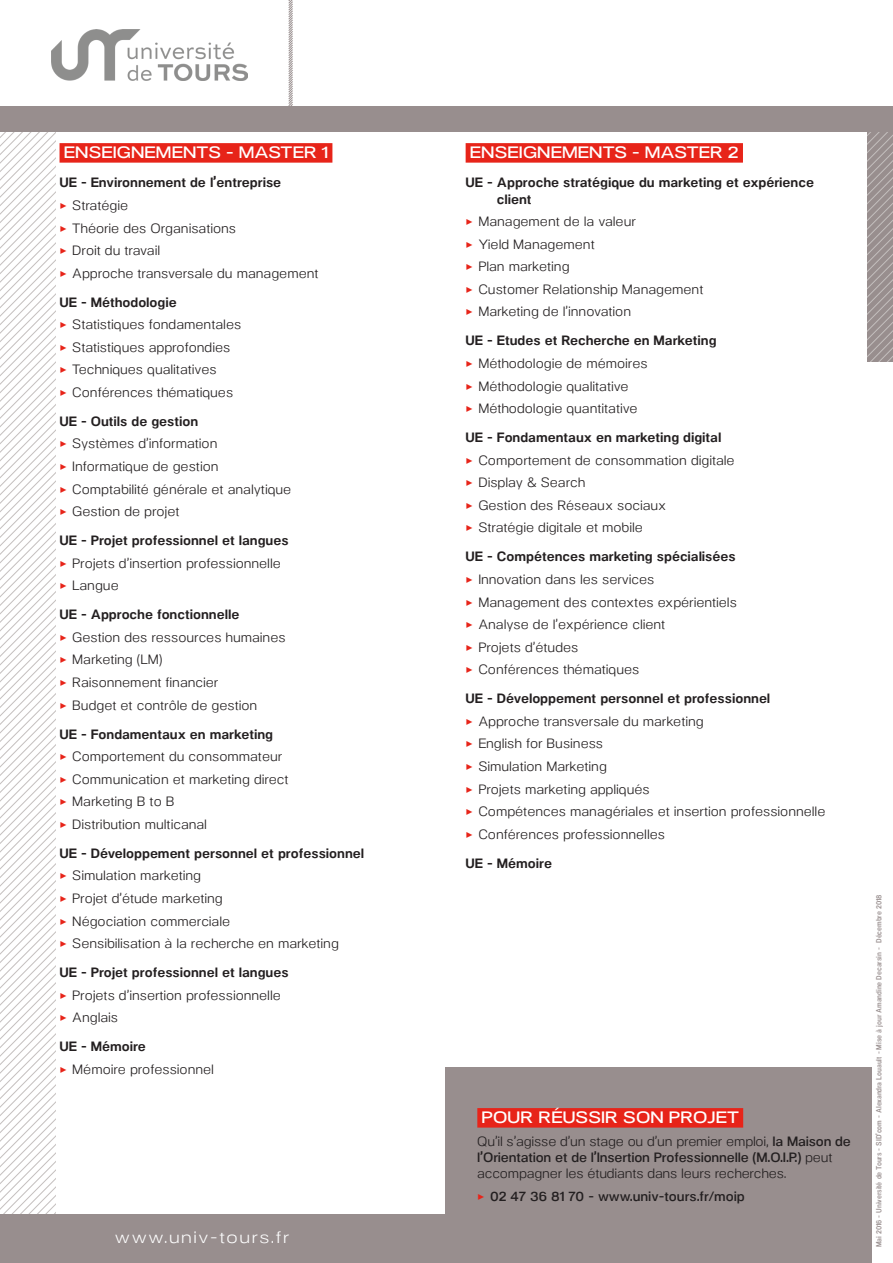
<style>
.page{position:relative;width:893px;height:1263px;background:#fff}
.page>*{position:absolute;margin:0;border:0;box-sizing:border-box;transform-origin:0 0}
.DEG_stabilo{font:600 16.5px "Neo Gram Extended";letter-spacing:.01em;color:#fff}
.t1{font:16.5px "Neo Gram Extended";letter-spacing:.1em;color:#fff}
.t2{font:13.5px/16.2px "Neo Gram";color:#231f20}
.Parag_sdt{font:700 13.5px/16.2px "Neo Gram";color:#231f20}
.t3{font:600 13.5px "Neo Gram";color:#231f20}
.t4{font:600 7.5px "Neo Gram Condensed";letter-spacing:-.01em;color:#988e8e}
.s1{color:#e72419}
.s2{font-weight:600}
</style>
<div class="page">
<svg style="left:0;top:132px;width:55px;height:1082px"></svg>
<svg style="left:288px;top:0;width:5px;height:106px"></svg>
<svg style="left:867px;top:132px;width:26px;height:229px;background:#9f9695"></svg>
<div style="left:0;top:1214px;width:446px;height:49px;background:#988e8e"></div>
<div style="left:445px;top:1067px;width:427px;height:196px;background:#988e8e"></div>
<div style="left:0;top:106px;width:893px;height:26px;background:#988e8e"></div>
<img style="left:51px;top:30px;width:196px;height:51px">
<div style="left:477px;top:1108px;width:266px;height:19px;background:#e72419"></div>
<div style="left:60px;top:143px;width:272px;height:20px;background:#e72419"></div>
<div style="left:466px;top:143px;width:277px;height:20px;background:#e72419"></div>
<p class="DEG_stabilo" style="left:64px;top:141px;width:266px">ENSEIGNEMENTS - MASTER 1</p>
<p class="Parag_sdt" style="left:60px;top:174px;width:223px">UE - Environnement de l’entreprise</p>
<p class="t2" style="left:60px;top:196px;width:70px"><span class="s1">✓</span> Stratégie</p>
<p class="t2" style="left:60px;top:219px;width:178px"><span class="s1">✓</span> Théorie des Organisations</p>
<p class="t2" style="left:60px;top:241px;width:102px"><span class="s1">✓</span> Droit du travail</p>
<p class="t2" style="left:60px;top:264px;width:261px"><span class="s1">✓</span> Approche transversale du management</p>
<p class="Parag_sdt" style="left:60px;top:293px;width:119px">UE - Méthodologie</p>
<p class="t2" style="left:60px;top:315px;width:183px"><span class="s1">✓</span> Statistiques fondamentales</p>
<p class="t2" style="left:60px;top:338px;width:172px"><span class="s1">✓</span> Statistiques approfondies</p>
<p class="t2" style="left:60px;top:361px;width:159px"><span class="s1">✓</span> Techniques qualitatives</p>
<p class="t2" style="left:60px;top:383px;width:175px"><span class="s1">✓</span> Conférences thématiques</p>
<p class="Parag_sdt" style="left:60px;top:412px;width:140px">UE - Outils de gestion</p>
<p class="t2" style="left:60px;top:435px;width:159px"><span class="s1">✓</span> Systèmes d’information</p>
<p class="t2" style="left:60px;top:457px;width:160px"><span class="s1">✓</span> Informatique de gestion</p>
<p class="t2" style="left:60px;top:480px;width:233px"><span class="s1">✓</span> Comptabilité générale et analytique</p>
<p class="t2" style="left:60px;top:502px;width:121px"><span class="s1">✓</span> Gestion de projet</p>
<p class="Parag_sdt" style="left:60px;top:531px;width:231px">UE - Projet professionnel et langues</p>
<p class="t2" style="left:60px;top:554px;width:223px"><span class="s1">✓</span> Projets d’insertion professionnelle</p>
<p class="t2" style="left:60px;top:577px;width:61px"><span class="s1">✓</span> Langue</p>
<p class="Parag_sdt" style="left:60px;top:606px;width:181px">UE - Approche fonctionnelle</p>
<p class="t2" style="left:60px;top:628px;width:228px"><span class="s1">✓</span> Gestion des ressources humaines</p>
<p class="t2" style="left:60px;top:651px;width:104px"><span class="s1">✓</span> Marketing (LM)</p>
<p class="t2" style="left:60px;top:673px;width:160px"><span class="s1">✓</span> Raisonnement financier</p>
<p class="t2" style="left:60px;top:696px;width:199px"><span class="s1">✓</span> Budget et contrôle de gestion</p>
<p class="Parag_sdt" style="left:60px;top:725px;width:215px">UE - Fondamentaux en marketing</p>
<p class="t2" style="left:60px;top:747px;width:224px"><span class="s1">✓</span> Comportement du consommateur</p>
<p class="t2" style="left:60px;top:770px;width:231px"><span class="s1">✓</span> Communication et marketing direct</p>
<p class="t2" style="left:60px;top:793px;width:116px"><span class="s1">✓</span> Marketing B to B</p>
<p class="t2" style="left:60px;top:815px;width:149px"><span class="s1">✓</span> Distribution multicanal</p>
<p class="Parag_sdt" style="left:60px;top:844px;width:306px">UE - Développement personnel et professionnel</p>
<p class="t2" style="left:60px;top:867px;width:143px"><span class="s1">✓</span> Simulation marketing</p>
<p class="t2" style="left:60px;top:889px;width:165px"><span class="s1">✓</span> Projet d’étude marketing</p>
<p class="t2" style="left:60px;top:912px;width:172px"><span class="s1">✓</span> Négociation commerciale</p>
<p class="t2" style="left:60px;top:934px;width:281px"><span class="s1">✓</span> Sensibilisation à la recherche en marketing</p>
<p class="Parag_sdt" style="left:60px;top:963px;width:231px">UE - Projet professionnel et langues</p>
<p class="t2" style="left:60px;top:986px;width:223px"><span class="s1">✓</span> Projets d’insertion professionnelle</p>
<p class="t2" style="left:60px;top:1008px;width:60px"><span class="s1">✓</span> Anglais</p>
<p class="Parag_sdt" style="left:60px;top:1037px;width:88px">UE - Mémoire</p>
<p class="t2" style="left:60px;top:1060px;width:156px"><span class="s1">✓</span> Mémoire professionnel</p>
<p class="t1" style="left:115px;top:1225px;width:175px">www.univ-tours.fr</p>
<p class="DEG_stabilo" style="left:470px;top:141px;width:270px">ENSEIGNEMENTS - MASTER 2</p>
<p class="Parag_sdt" style="left:497px;top:174px;width:319px;text-indent:-31px">UE - Approche stratégique du marketing et expérience client</p>
<p class="t2" style="left:466px;top:212px;width:172px"><span class="s1">✓</span> Management de la valeur</p>
<p class="t2" style="left:466px;top:235px;width:131px"><span class="s1">✓</span> Yield Management</p>
<p class="t2" style="left:466px;top:258px;width:105px"><span class="s1">✓</span> Plan marketing</p>
<p class="t2" style="left:466px;top:280px;width:239px"><span class="s1">✓</span> Customer Relationship Management</p>
<p class="t2" style="left:466px;top:303px;width:167px"><span class="s1">✓</span> Marketing de l’innovation</p>
<p class="Parag_sdt" style="left:466px;top:332px;width:252px">UE - Etudes et Recherche en Marketing</p>
<p class="t2" style="left:466px;top:354px;width:183px"><span class="s1">✓</span> Méthodologie de mémoires</p>
<p class="t2" style="left:466px;top:377px;width:164px"><span class="s1">✓</span> Méthodologie qualitative</p>
<p class="t2" style="left:466px;top:399px;width:174px"><span class="s1">✓</span> Méthodologie quantitative</p>
<p class="Parag_sdt" style="left:466px;top:428px;width:257px">UE - Fondamentaux en marketing digital</p>
<p class="t2" style="left:466px;top:451px;width:271px"><span class="s1">✓</span> Comportement de consommation digitale</p>
<p class="t2" style="left:466px;top:474px;width:121px"><span class="s1">✓</span> Display &amp; Search</p>
<p class="t2" style="left:466px;top:496px;width:202px"><span class="s1">✓</span> Gestion des Réseaux sociaux</p>
<p class="t2" style="left:466px;top:519px;width:179px"><span class="s1">✓</span> Stratégie digitale et mobile</p>
<p class="Parag_sdt" style="left:466px;top:548px;width:272px">UE - Compétences marketing spécialisées</p>
<p class="t2" style="left:466px;top:570px;width:190px"><span class="s1">✓</span> Innovation dans les services</p>
<p class="t2" style="left:466px;top:593px;width:273px"><span class="s1">✓</span> Management des contextes expérientiels</p>
<p class="t2" style="left:466px;top:615px;width:201px"><span class="s1">✓</span> Analyse de l’expérience client</p>
<p class="t2" style="left:466px;top:638px;width:114px"><span class="s1">✓</span> Projets d’études</p>
<p class="t2" style="left:466px;top:661px;width:175px"><span class="s1">✓</span> Conférences thématiques</p>
<p class="Parag_sdt" style="left:466px;top:689px;width:306px">UE - Développement personnel et professionnel</p>
<p class="t2" style="left:466px;top:712px;width:240px"><span class="s1">✓</span> Approche transversale du marketing</p>
<p class="t2" style="left:466px;top:735px;width:139px"><span class="s1">✓</span> English for Business</p>
<p class="t2" style="left:466px;top:757px;width:143px"><span class="s1">✓</span> Simulation Marketing</p>
<p class="t2" style="left:466px;top:780px;width:186px"><span class="s1">✓</span> Projets marketing appliqués</p>
<p class="t2" style="left:466px;top:802px;width:361px"><span class="s1">✓</span> Compétences managériales et insertion professionnelle</p>
<p class="t2" style="left:466px;top:825px;width:201px"><span class="s1">✓</span> Conférences professionnelles</p>
<p class="Parag_sdt" style="left:466px;top:854px;width:88px">UE - Mémoire</p>
<p class="DEG_stabilo" style="left:482px;top:1105px;width:259px">POUR RÉUSSIR SON PROJET</p>
<p class="t2" style="left:477px;top:1132px;width:375px">Qu’il s’agisse d’un stage ou d’un premier emploi, <span class="s2">la Maison de l’Orientation et de l’Insertion Professionnelle (M.O.I.P.)</span> peut accompagner les étudiants dans leurs recherches.</p>
<p class="t3" style="left:477px;top:1186px;width:269px"><span class="s1">✓</span> 02 47 36 81 70 - www.univ-tours.fr/moip</p>
<p class="t4" style="left:873px;top:1247px;width:355px;rotate:-90deg">Mai 2016 - Université de Tours - SID’com - Alexandra Louault - Mise à jour Amandine Decarsin - Décembre 2018</p>
</div>
